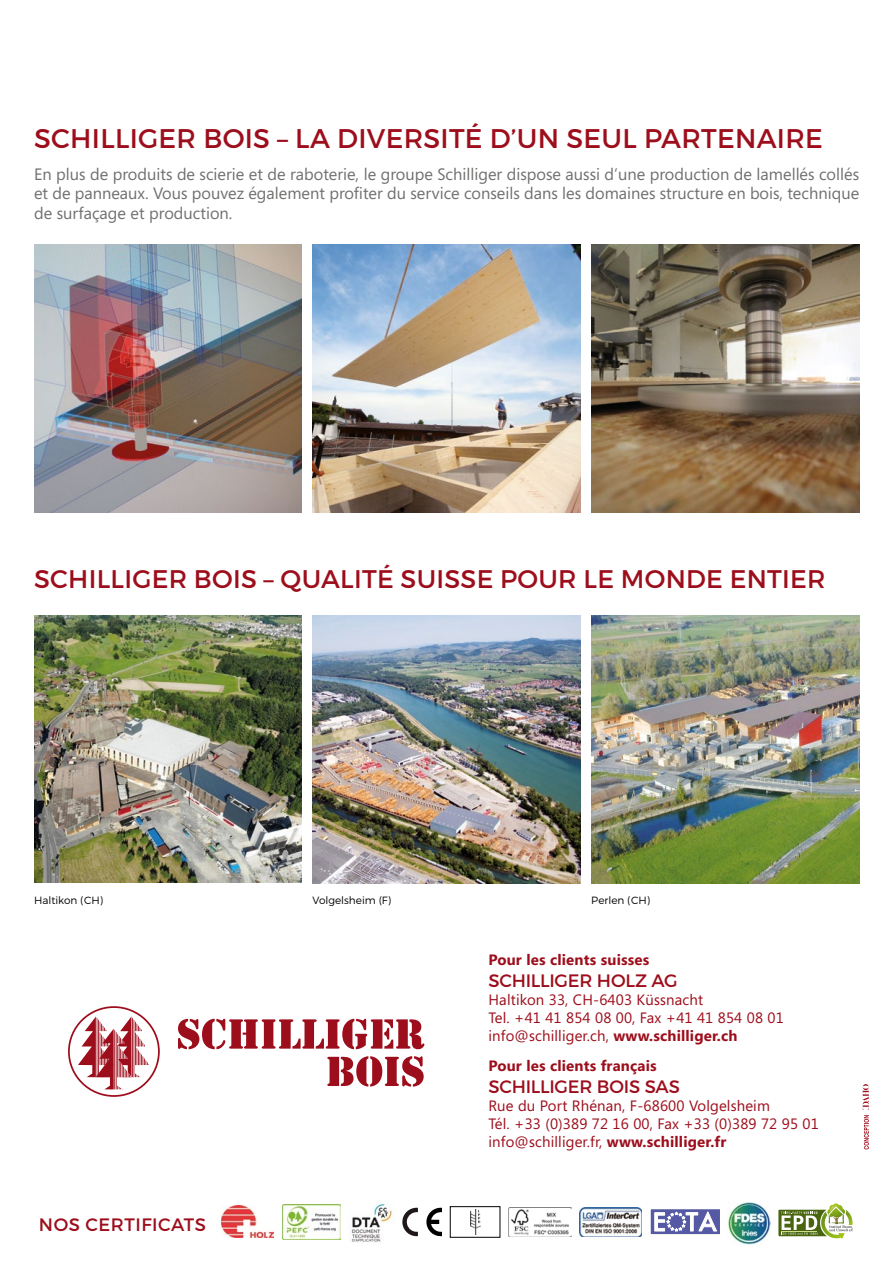
<style>
.page{position:relative;width:893px;height:1263px;background:#fff}
.page>*{position:absolute;margin:0;border:0;box-sizing:border-box;transform-origin:0 0}
.t1{font:27px "Montserrat";letter-spacing:.01em;color:#9d0e1c}
.t2{font:25.5px "Montserrat";letter-spacing:.01em;color:#9d0e1c}
.t3{font:18px "Montserrat";letter-spacing:-.01em;color:#9d0e1c}
.t4{font:18px "Montserrat";letter-spacing:.03em;color:#9d0e1c}
.t5{font:16.5px/19.5px "Segoe";color:#70706f;text-align:justify}
.t6{font:15px/18px "Segoe";letter-spacing:.01em;color:#9d0e1c}
.t7{font:700 15px "Segoe";letter-spacing:.01em;color:#9d0e1c}
.t8{font:300 10.5px "Montserrat";color:#000}
.s1{font-weight:700}
</style>
<div class="page">
<img style="left:34px;top:244px;width:268px;height:268px">
<img style="left:591px;top:244px;width:268px;height:268px">
<img style="left:313px;top:244px;width:267px;height:268px">
<img style="left:34px;top:615px;width:268px;height:268px">
<img style="left:591px;top:615px;width:268px;height:268px">
<img style="left:313px;top:615px;width:267px;height:268px">
<svg style="left:863px;top:1084px;width:6px;height:65px"></svg>
<svg style="left:68px;top:1006px;width:92px;height:91px"></svg>
<svg style="left:178px;top:1019px;width:246px;height:30px"></svg>
<svg style="left:327px;top:1056px;width:97px;height:30px"></svg>
<img style="left:282px;top:1204px;width:59px;height:35px">
<svg style="left:650px;top:1209px;width:70px;height:26px"></svg>
<img style="left:508px;top:1207px;width:64px;height:29px">
<img style="left:470px;top:1209px;width:10px;height:26px">
<div style="left:450px;top:1206px;width:50px;height:31px;border:1px solid #000"></div>
<img style="left:580px;top:1207px;width:62px;height:30px">
<svg style="left:402px;top:1208px;width:16px;height:28px"></svg>
<svg style="left:426px;top:1208px;width:16px;height:28px"></svg>
<img style="left:221px;top:1206px;width:52px;height:31px">
<img style="left:351px;top:1203px;width:42px;height:39px">
<svg style="left:778px;top:1204px;width:75px;height:35px"></svg>
<hr style="left:781px;top:1231px;width:36px;height:1px;background:#ccdc84">
<img style="left:728px;top:1202px;width:42px;height:42px">
<h1 class="t1" style="left:34px;top:122px;width:790px">SCHILLIGER BOIS – LA DIVERSITÉ D’UN SEUL PARTENAIRE</h1>
<p class="t5" style="left:34px;top:164px;width:827px">En plus de produits de scierie et de raboterie, le groupe Schilliger dispose aussi d’une production de lamellés collés et de panneaux. Vous pouvez également profiter du service conseils dans les domaines structure en bois, technique de surfaçage et production.</p>
<h2 class="t2" style="left:34px;top:563px;width:793px">SCHILLIGER BOIS – QUALITÉ SUISSE POUR LE MONDE ENTIER</h2>
<p class="t8" style="left:34px;top:894px;width:71px">Haltikon (CH)</p>
<p class="t8" style="left:313px;top:894px;width:80px">Volgelsheim (F)</p>
<p class="t8" style="left:591px;top:894px;width:60px">Perlen (CH)</p>
<p class="t4" style="left:39px;top:1213px;width:169px">NOS CERTIFICATS</p>
<p class="t7" style="left:488px;top:949px;width:163px">Pour les clients suisses</p>
<p class="t3" style="left:489px;top:969px;width:191px">SCHILLIGER HOLZ AG</p>
<p class="t6" style="left:488px;top:990px;width:297px">Haltikon 33, CH-6403 Küssnacht<br>Tel. +41 41 854 08 00, Fax +41 41 854 08 01 info@schilliger.ch, <span class="s1">www.schilliger.ch</span></p>
<p class="t7" style="left:488px;top:1055px;width:170px">Pour les clients français</p>
<p class="t3" style="left:489px;top:1075px;width:193px">SCHILLIGER BOIS SAS</p>
<p class="t6" style="left:488px;top:1096px;width:332px">Rue du Port Rhénan, F-68600 Volgelsheim<br>Tél. +33 (0)389 72 16 00, Fax +33 (0)389 72 95 01 info@schilliger.fr, <span class="s1">www.schilliger.fr</span></p>
</div>
